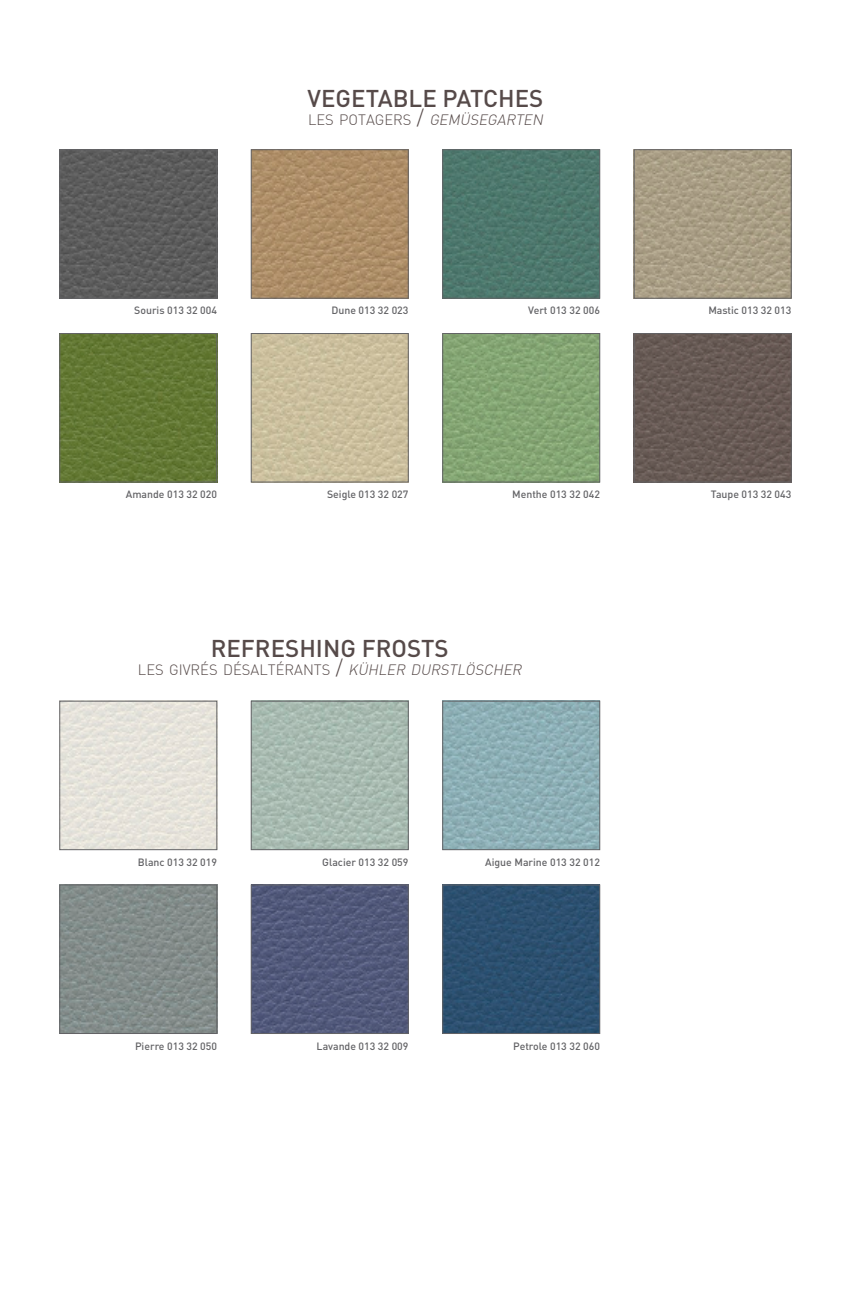
<style>
.page{position:relative;width:851px;height:1306px;background:#fff}
.page>*{position:absolute;margin:0;border:0;box-sizing:border-box;transform-origin:0 0}
.t1{font:500 24px "DIN";color:#564a49}
.t2{font:300 14.7px "DIN";color:#564a49}
.t3{font:italic 300 14.7px "DIN";color:#564a49}
.t4{font:500 10.5px "DIN";color:#636366}
.s1{font-style:normal}
.s2{font-style:normal;font-size:21px}
.s3{font-size:21px}
.s4{font-style:italic}
</style>
<div class="page">
<img style="left:253px;top:703px;width:153px;height:144px">
<div style="left:251px;top:701px;width:157px;height:148px;border:1px solid #636366"></div>
<img style="left:444px;top:886px;width:154px;height:145px">
<div style="left:442px;top:884px;width:158px;height:149px;border:1px solid #636366"></div>
<img style="left:444px;top:703px;width:154px;height:144px">
<div style="left:442px;top:701px;width:158px;height:148px;border:1px solid #636366"></div>
<img style="left:62px;top:886px;width:153px;height:145px">
<div style="left:60px;top:884px;width:157px;height:149px;border:1px solid #636366"></div>
<img style="left:253px;top:886px;width:153px;height:145px">
<div style="left:251px;top:884px;width:157px;height:149px;border:1px solid #636366"></div>
<img style="left:62px;top:703px;width:153px;height:144px">
<div style="left:60px;top:701px;width:157px;height:148px;border:1px solid #636366"></div>
<img style="left:636px;top:335px;width:153px;height:145px">
<div style="left:634px;top:333px;width:157px;height:149px;border:1px solid #636366"></div>
<img style="left:636px;top:151px;width:153px;height:145px">
<div style="left:634px;top:149px;width:157px;height:149px;border:1px solid #636366"></div>
<img style="left:444px;top:335px;width:154px;height:145px">
<div style="left:442px;top:333px;width:158px;height:149px;border:1px solid #636366"></div>
<img style="left:444px;top:151px;width:154px;height:145px">
<div style="left:442px;top:149px;width:158px;height:149px;border:1px solid #636366"></div>
<img style="left:253px;top:335px;width:153px;height:145px">
<div style="left:251px;top:333px;width:157px;height:149px;border:1px solid #636366"></div>
<img style="left:253px;top:151px;width:153px;height:145px">
<div style="left:251px;top:149px;width:157px;height:149px;border:1px solid #636366"></div>
<img style="left:62px;top:335px;width:153px;height:145px">
<div style="left:60px;top:333px;width:157px;height:149px;border:1px solid #636366"></div>
<img style="left:62px;top:151px;width:153px;height:145px">
<div style="left:60px;top:149px;width:157px;height:149px;border:1px solid #636366"></div>
<p class="t4" style="left:134px;top:306px;width:84px">Souris 013 32 004</p>
<p class="t4" style="left:126px;top:490px;width:93px">Amande 013 32 020</p>
<h1 class="t1" style="left:307px;top:88px;width:237px">VEGETABLE PATCHES</h1>
<h2 class="t3" style="left:308px;top:111px;width:239px"><span class="s1">LES POTAGERS</span> <span class="s2">/</span> GEMÜSEGARTEN</h2>
<p class="t4" style="left:331px;top:306px;width:78px">Dune 013 32 023</p>
<p class="t4" style="left:327px;top:490px;width:83px">Seigle 013 32 027</p>
<p class="t4" style="left:528px;top:306px;width:73px">Vert 013 32 006</p>
<p class="t4" style="left:512px;top:490px;width:89px">Menthe 013 32 042</p>
<h1 class="t1" style="left:211px;top:637px;width:239px">REFRESHING FROSTS</h1>
<h2 class="t2" style="left:138px;top:661px;width:387px">LES GIVRÉS DÉSALTÉRANTS <span class="s3">/</span> <span class="s4">KÜHLER DURSTLÖSCHER</span></h2>
<p class="t4" style="left:138px;top:857px;width:81px">Blanc 013 32 019</p>
<p class="t4" style="left:322px;top:857px;width:88px">Glacier 013 32 059</p>
<p class="t4" style="left:485px;top:857px;width:116px">Aigue Marine 013 32 012</p>
<p class="t4" style="left:135px;top:1041px;width:83px">Pierre 013 32 050</p>
<p class="t4" style="left:316px;top:1041px;width:93px">Lavande 013 32 009</p>
<p class="t4" style="left:513px;top:1041px;width:88px">Petrole 013 32 060</p>
<p class="t4" style="left:708px;top:306px;width:85px">Mastic 013 32 013</p>
<p class="t4" style="left:710px;top:490px;width:82px">Taupe 013 32 043</p>
</div>
